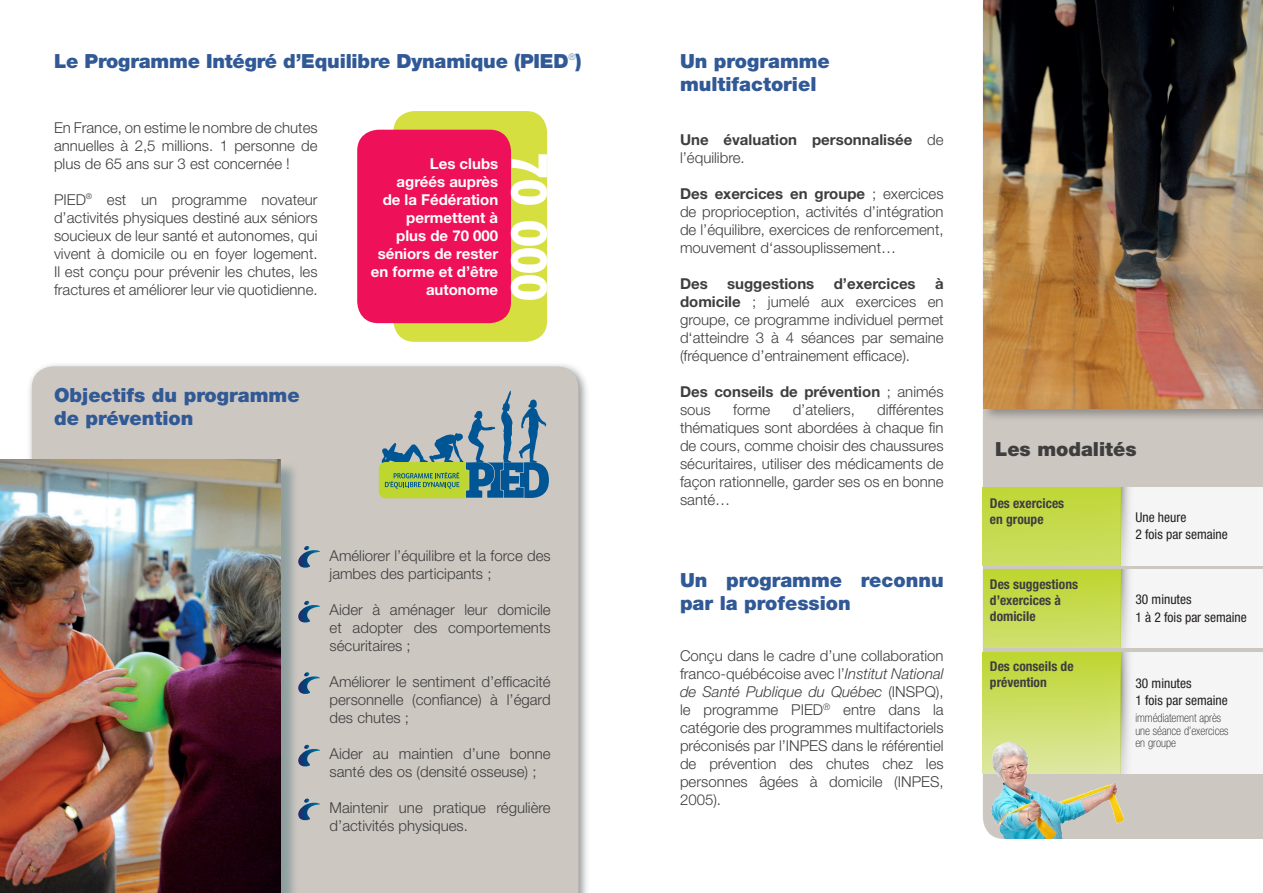
<style>
.page{position:relative;width:1263px;height:893px;background:#fff}
.page>*{position:absolute;margin:0;border:0;box-sizing:border-box;transform-origin:0 0}
.t1{font:900 50.7px "Helvetica LT";color:#fff;scale:.8 1}
.t2{font:900 19.5px/23.4px "Helvetica Neue LT Std";color:#315996}
.t3{font:900 19.5px "Helvetica Neue LT Std";color:#3e3e3f}
.t4{font:300 15px/18px "Helvetica Neue LT Std";color:#3e3e3f;text-align:justify}
.t5{font:700 15px/18px "Helvetica Neue LT Std";color:#3e3e3f}
.t6{font:700 15px/18px "Helvetica Neue LT Std";color:#fff;text-align:right}
.t7{font:700 condensed 13.5px/16.2px "Helvetica Neue LT Std";color:#3e3e3f}
.t8{font:condensed 13.5px "Helvetica Neue LT Std";color:#231f20}
.t9{font:100 condensed 12px "Helvetica Neue LT Std";color:#231f20}
.t10{font:100 condensed 9px "Helvetica Neue LT Std";color:#315996}
.s1{font-weight:300}
.s2{font-weight:700}
.s3{font-style:italic}
</style>
<div class="page">
<div style="left:27px;top:361px;width:563px;height:532px;background:#2e3134;opacity:.51"></div>
<div style="left:32px;top:366px;width:546px;height:527px;background:#cdc7c1"></div>
<div style="left:983px;top:423px;width:280px;height:416px;background:#cdc7c1"></div>
<div style="left:982px;top:652px;width:281px;height:121px;background:#f5f5f5"></div>
<div style="left:982px;top:569px;width:281px;height:78px;background:#f5f5f5"></div>
<div style="left:982px;top:487px;width:281px;height:79px;background:#f5f5f5"></div>
<svg style="left:1082px;top:487px;width:54px;height:270px"></svg>
<div style="left:0;top:461px;width:299px;height:432px;background:#648488;opacity:.59"></div>
<img style="left:0;top:459px;width:280px;height:434px">
<div style="left:983px;top:487px;width:138px;height:79px;background:linear-gradient(to bottom,#bfd736,#ccde64)"></div>
<div style="left:983px;top:569px;width:137px;height:78px;background:linear-gradient(to bottom,#bdd52e,#d0e070)"></div>
<svg style="left:983px;top:652px;width:138px;height:89px;background:#c9dc59"></svg>
<div style="left:981px;top:0;width:282px;height:423px;background:#2e3134;opacity:.38"></div>
<img style="left:984px;top:0;width:279px;height:408px">
<img style="left:982px;top:741px;width:145px;height:98px">
<svg style="left:297px;top:546px;width:24px;height:23px"></svg>
<svg style="left:297px;top:600px;width:24px;height:24px"></svg>
<svg style="left:297px;top:672px;width:24px;height:23px"></svg>
<svg style="left:297px;top:744px;width:24px;height:24px"></svg>
<svg style="left:297px;top:798px;width:24px;height:23px"></svg>
<svg style="left:379px;top:391px;width:170px;height:107px;background:#92aa9e"></svg>
<div style="left:393px;top:111px;width:154px;height:231px;background:#d5df3f;border-radius:21px"></div>
<div style="left:357px;top:130px;width:154px;height:193px;background:#ee1059;border-radius:21px"></div>
<p class="t2" style="left:54px;top:49px;width:529px">Le Programme Intégré d’Equilibre Dynamique (PIED )</p>
<p class="t10" style="left:568px;top:52px;width:9px">®</p>
<p class="t4" style="left:54px;top:118px;width:265px">En France, on estime le nombre de chutes annuelles à 2,5 millions. 1 personne de plus de 65 ans sur 3 est concernée !</p>
<p class="t4" style="left:54px;top:190px;width:265px">PIED<sup>®</sup> est un programme novateur d’activités physiques destiné aux séniors soucieux de leur santé et autonomes, qui vivent à domicile ou en foyer logement.<br>Il est conçu pour prévenir les chutes, les fractures et améliorer leur vie quotidienne.</p>
<p class="t2" style="left:54px;top:383px;width:247px">Objectifs du programme</p>
<p class="t2" style="left:54px;top:407px;width:141px">de prévention</p>
<p class="t6" style="left:371px;top:154px;width:129px">Les clubs<br>agréés auprès<br>de la Fédération permettent à<br>plus de 70 000 séniors de rester en forme et d’être autonome</p>
<p class="t1" style="left:563px;top:152px;width:187px;rotate:90deg">70 000</p>
<p class="t4" style="left:330px;top:546px;width:223px">Améliorer l’équilibre et la force des jambes des participants ;</p>
<p class="t4" style="left:330px;top:600px;width:223px">Aider à aménager leur domicile et adopter des comportements sécuritaires ;</p>
<p class="t4" style="left:330px;top:672px;width:223px">Améliorer le sentiment d’efficacité personnelle (confiance) à l’égard des chutes ;</p>
<p class="t4" style="left:330px;top:744px;width:223px">Aider au maintien d’une bonne santé des os (densité osseuse) ;</p>
<p class="t4" style="left:330px;top:798px;width:223px">Maintenir une pratique régulière d’activités physiques.</p>
<p class="t2" style="left:680px;top:49px;width:151px">Un programme</p>
<p class="t2" style="left:680px;top:73px;width:138px">multifactoriel</p>
<p class="t5" style="left:680px;top:130px;width:265px">Une évaluation personnalisée <span class="s1">de l’équilibre.</span></p>
<p class="t4" style="left:680px;top:184px;width:265px"><span class="s2">Des exercices en groupe</span> ; exercices de proprioception, activités d’intégration de l’équilibre, exercices de renforcement, mouvement d‘assouplissement…</p>
<p class="t5" style="left:680px;top:274px;width:29px">Des</p>
<p class="t5" style="left:727px;top:274px;width:89px">suggestions</p>
<p class="t5" style="left:834px;top:274px;width:83px">d’exercices</p>
<p class="t4" style="left:680px;top:274px;width:265px;text-indent:255px"><span class="s2">à domicile</span> ; jumelé aux exercices en groupe, ce programme individuel permet d‘atteindre 3 à 4 séances par semaine (fréquence d’entrainement efficace).</p>
<p class="t5" style="left:680px;top:382px;width:265px">Des conseils de prévention <span class="s1">; animés sous</span></p>
<p class="t4" style="left:680px;top:400px;width:265px;text-indent:197px">différentes thématiques sont abordées à chaque fin de cours, comme choisir des chaussures sécuritaires, utiliser des médicaments de façon rationnelle, garder ses os en bonne santé…</p>
<p class="t4" style="left:733px;top:400px;width:39px">forme</p>
<p class="t4" style="left:793px;top:400px;width:64px">d’ateliers,</p>
<p class="t2" style="left:680px;top:568px;width:265px">Un programme reconnu par la profession</p>
<p class="t4" style="left:680px;top:646px;width:265px">Conçu dans le cadre d’une collaboration franco-québécoise avec l’<span class="s3">Institut National de Santé Publique du Québec</span> (INSPQ), le programme PIED<sup>®</sup> entre dans la catégorie des programmes multifactoriels préconisés par l’INPES dans le référentiel de prévention des chutes chez les personnes âgées à domicile (INPES, 2005).</p>
<p class="t3" style="left:995px;top:438px;width:143px">Les modalités</p>
<p class="t7" style="left:990px;top:495px;width:76px">Des exercices</p>
<p class="t7" style="left:990px;top:511px;width:55px">en groupe</p>
<p class="t7" style="left:990px;top:576px;width:90px">Des suggestions</p>
<p class="t7" style="left:990px;top:592px;width:73px">d’exercices à domicile</p>
<p class="t7" style="left:990px;top:658px;width:85px">Des conseils de</p>
<p class="t7" style="left:990px;top:674px;width:58px">prévention</p>
<p class="t8" style="left:1135px;top:509px;width:52px">Une heure</p>
<p class="t8" style="left:1135px;top:527px;width:94px">2 fois par semaine</p>
<p class="t8" style="left:1135px;top:591px;width:58px">30 minutes</p>
<p class="t8" style="left:1135px;top:610px;width:113px">1 à 2 fois par semaine</p>
<p class="t8" style="left:1135px;top:675px;width:58px">30 minutes</p>
<p class="t8" style="left:1135px;top:693px;width:94px">1 fois par semaine</p>
<p class="t9" style="left:1135px;top:711px;width:87px">immédiatement après</p>
<p class="t9" style="left:1135px;top:724px;width:95px">une séance d’exercices</p>
<p class="t9" style="left:1135px;top:736px;width:42px">en groupe</p>
</div>
